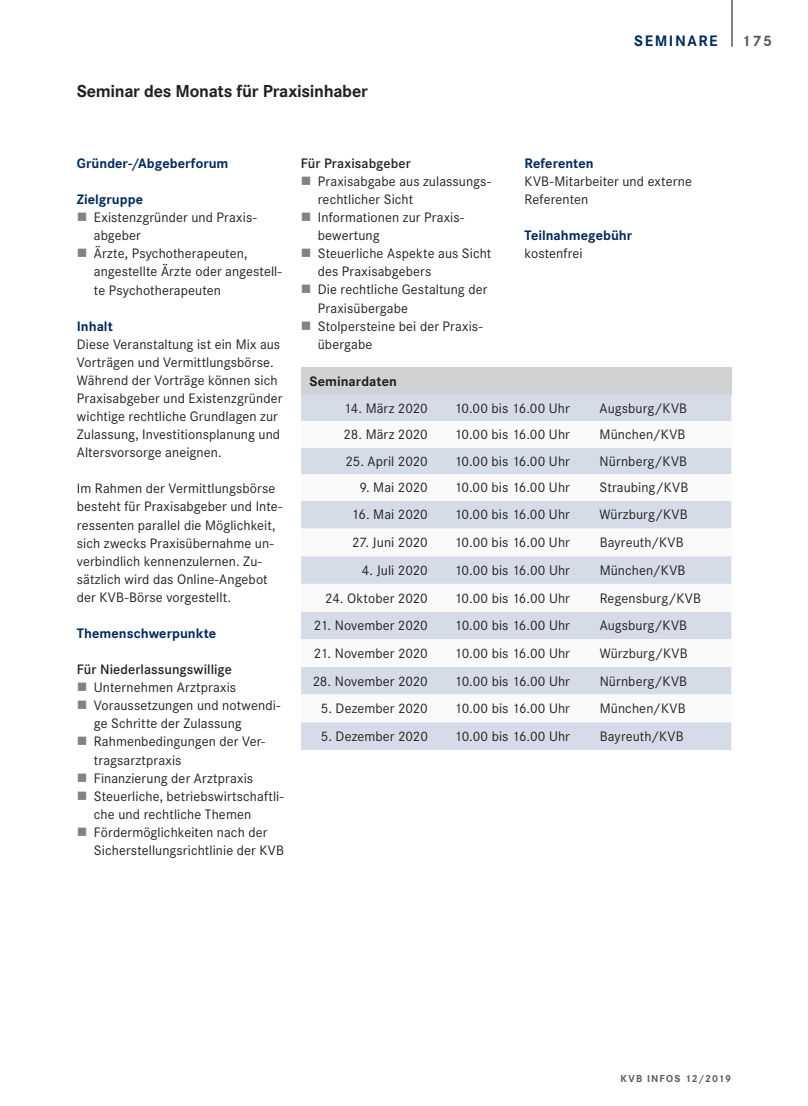
<style>
.page{position:relative;width:808px;height:1106px;background:#fff}
.page>*{position:absolute;margin:0;border:0;box-sizing:border-box;transform-origin:0 0}
.t1{font:700 18px "Corporate S";letter-spacing:-.02em;color:#231f20}
.t2{font:700 15.75px "Corporate S";letter-spacing:.1em;color:#00295c}
.t3{font:700 15.75px "Corporate S";color:#57585a}
.t4{font:14.25px/18px "Corporate S";letter-spacing:.005em;color:#231f20}
.t5{font:700 14.25px "Corporate S";letter-spacing:.005em;color:#00295c}
.t6{font:600 14.25px "Corporate S";letter-spacing:.005em;color:#231f20}
.t7{font:700 14.25px "Corporate S";color:#231f20}
.t8{font:700 10.5px "Corporate S";letter-spacing:.105em;color:#57585a}
</style>
<div class="page">
<hr style="left:731px;top:0;width:1px;height:47px;background:#231f20">
<div style="left:301px;top:367px;width:430px;height:27px;background:#d1d2d4"></div>
<div style="left:301px;top:394px;width:430px;height:356px;background:#d5dce8"></div>
<svg style="left:301px;top:421px;width:430px;height:301px"></svg>
<p class="t1" style="left:77px;top:79px;width:292px">Seminar des Monats für Praxisinhaber</p>
<p class="t2" style="left:634px;top:30px;width:85px">SEMINARE</p>
<p class="t5" style="left:77px;top:153px;width:153px">Gründer-/Abgeberforum</p>
<p class="t5" style="left:77px;top:189px;width:68px">Zielgruppe</p>
<p class="t4" style="left:94px;top:208px;width:189px">Existenzgründer und Praxis&shy;abgeber<br>Ärzte, Psychotherapeuten, angestellte Ärzte oder angestell&shy;te Psychotherapeuten</p>
<p class="t5" style="left:77px;top:316px;width:37px">Inhalt</p>
<p class="t4" style="left:77px;top:334px;width:207px">Diese Veranstaltung ist ein Mix aus Vorträgen und Vermittlungsbörse.<br>Während der Vorträge können sich Praxisabgeber und Existenzgründer wichtige rechtliche Grundlagen zur Zulassung, Investitionsplanung und Altersvorsorge aneignen.</p>
<p class="t4" style="left:77px;top:479px;width:207px">Im Rahmen der Vermittlungsbörse besteht für Praxisabgeber und Inte&shy;ressenten parallel die Möglichkeit, sich zwecks Praxisübernahme un&shy;verbindlich kennenzulernen. Zu&shy;sätzlich wird das Online-Angebot der KVB-Börse vorgestellt.</p>
<p class="t5" style="left:77px;top:623px;width:141px">Themenschwerpunkte</p>
<p class="t6" style="left:77px;top:660px;width:157px">Für Niederlassungswillige</p>
<p class="t4" style="left:94px;top:678px;width:191px">Unternehmen Arztpraxis<br>Voraussetzungen und notwendi&shy;ge Schritte der Zulassung<br>Rahmenbedingungen der Ver&shy;tragsarztpraxis<br>Finanzierung der Arztpraxis<br>Steuerliche, betriebswirtschaftli&shy;che und rechtliche Themen<br>Fördermöglichkeiten nach der<br>Sicherstellungsrichtlinie der KVB</p>
<p class="t6" style="left:301px;top:154px;width:111px">Für Praxisabgeber</p>
<p class="t4" style="left:318px;top:172px;width:175px">Praxisabgabe aus zulassungs&shy;rechtlicher Sicht<br>Informationen zur Praxis&shy;bewertung<br>Steuerliche Aspekte aus Sicht des Praxisabgebers<br>Die rechtliche Gestaltung der<br>Praxisübergabe<br>Stolpersteine bei der Praxis&shy;übergabe</p>
<p class="t7" style="left:310px;top:371px;width:89px">Seminardaten</p>
<p class="t4" style="left:344px;top:398px;width:85px">14. März 2020</p>
<p class="t4" style="left:454px;top:398px;width:117px">10.00 bis 16.00 Uhr</p>
<p class="t4" style="left:600px;top:398px;width:89px">Augsburg/KVB</p>
<p class="t4" style="left:344px;top:425px;width:86px">28. März 2020</p>
<p class="t4" style="left:454px;top:425px;width:117px">10.00 bis 16.00 Uhr</p>
<p class="t4" style="left:600px;top:425px;width:87px">München/KVB</p>
<p class="t4" style="left:346px;top:451px;width:84px">25. April 2020</p>
<p class="t4" style="left:454px;top:451px;width:117px">10.00 bis 16.00 Uhr</p>
<p class="t4" style="left:600px;top:451px;width:89px">Nürnberg/KVB</p>
<p class="t4" style="left:359px;top:478px;width:70px">9. Mai 2020</p>
<p class="t4" style="left:454px;top:478px;width:117px">10.00 bis 16.00 Uhr</p>
<p class="t4" style="left:600px;top:478px;width:90px">Straubing/KVB</p>
<p class="t4" style="left:352px;top:505px;width:78px">16. Mai 2020</p>
<p class="t4" style="left:454px;top:505px;width:117px">10.00 bis 16.00 Uhr</p>
<p class="t4" style="left:600px;top:505px;width:89px">Würzburg/KVB</p>
<p class="t4" style="left:352px;top:533px;width:77px">27. Juni 2020</p>
<p class="t4" style="left:454px;top:533px;width:117px">10.00 bis 16.00 Uhr</p>
<p class="t4" style="left:600px;top:533px;width:85px">Bayreuth/KVB</p>
<p class="t4" style="left:362px;top:560px;width:67px">4. Juli 2020</p>
<p class="t4" style="left:454px;top:560px;width:117px">10.00 bis 16.00 Uhr</p>
<p class="t4" style="left:600px;top:560px;width:87px">München/KVB</p>
<p class="t4" style="left:325px;top:588px;width:104px">24. Oktober 2020</p>
<p class="t4" style="left:454px;top:588px;width:117px">10.00 bis 16.00 Uhr</p>
<p class="t4" style="left:600px;top:588px;width:103px">Regensburg/KVB</p>
<p class="t4" style="left:314px;top:616px;width:116px">21. November 2020</p>
<p class="t4" style="left:454px;top:616px;width:117px">10.00 bis 16.00 Uhr</p>
<p class="t4" style="left:600px;top:616px;width:89px">Augsburg/KVB</p>
<p class="t4" style="left:314px;top:643px;width:116px">21. November 2020</p>
<p class="t4" style="left:454px;top:643px;width:117px">10.00 bis 16.00 Uhr</p>
<p class="t4" style="left:600px;top:643px;width:89px">Würzburg/KVB</p>
<p class="t4" style="left:313px;top:671px;width:117px">28. November 2020</p>
<p class="t4" style="left:454px;top:671px;width:117px">10.00 bis 16.00 Uhr</p>
<p class="t4" style="left:600px;top:671px;width:89px">Nürnberg/KVB</p>
<p class="t4" style="left:321px;top:699px;width:108px">5. Dezember 2020</p>
<p class="t4" style="left:454px;top:699px;width:117px">10.00 bis 16.00 Uhr</p>
<p class="t4" style="left:600px;top:699px;width:87px">München/KVB</p>
<p class="t4" style="left:321px;top:726px;width:108px">5. Dezember 2020</p>
<p class="t4" style="left:454px;top:726px;width:117px">10.00 bis 16.00 Uhr</p>
<p class="t4" style="left:600px;top:726px;width:85px">Bayreuth/KVB</p>
<p class="t5" style="left:525px;top:153px;width:71px">Referenten</p>
<p class="t4" style="left:525px;top:172px;width:169px">KVB-Mitarbeiter und externe<br>Referenten</p>
<p class="t5" style="left:525px;top:226px;width:109px">Teilnahmegebühr</p>
<p class="t4" style="left:525px;top:244px;width:60px">kostenfrei</p>
<p class="t3" style="left:742px;top:30px;width:32px">175</p>
<p class="t8" style="left:621px;top:1070px;width:112px">KVB INFOS 12/2019</p>
</div>
